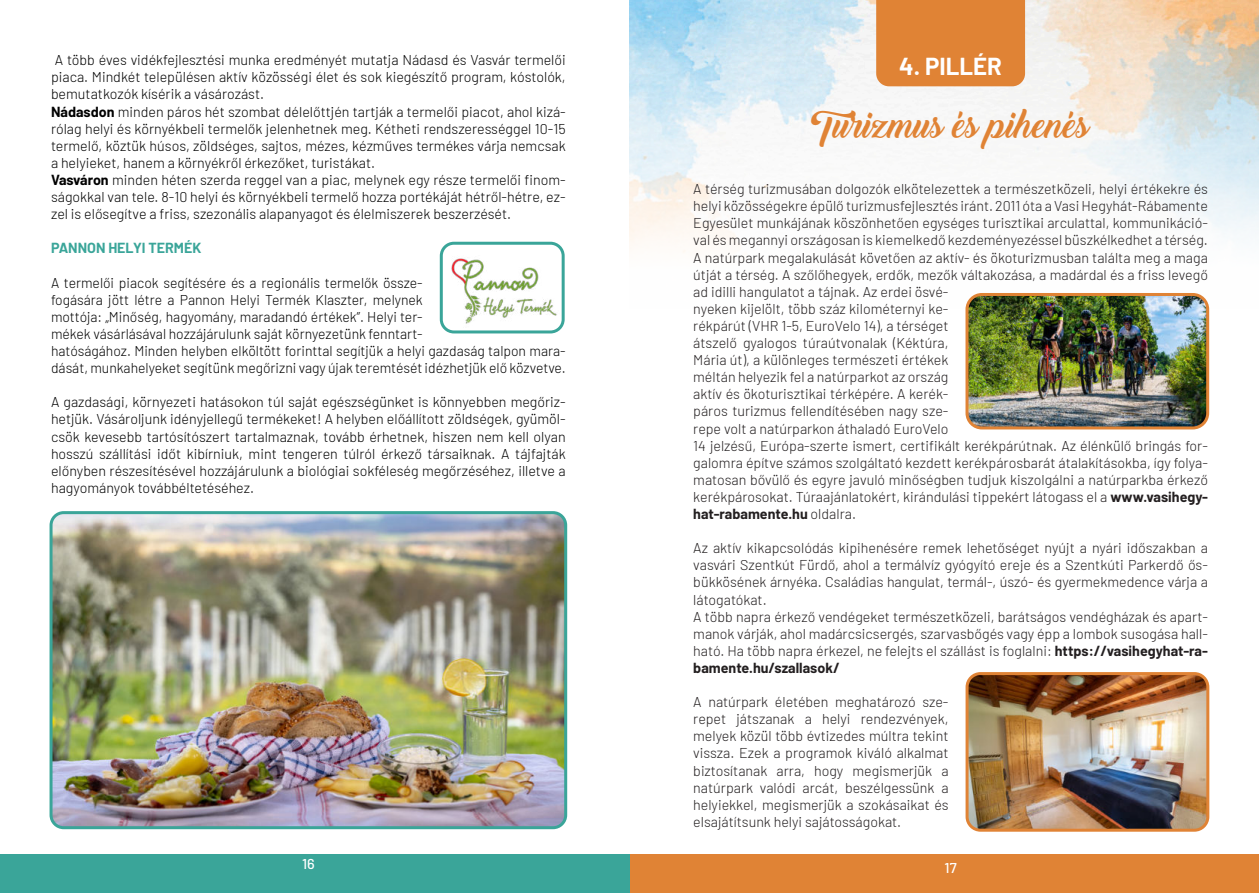
<style>
.page{position:relative;width:1259px;height:893px;background:#fff}
.page>*{position:absolute;margin:0;border:0;box-sizing:border-box;transform-origin:0 0}
.t1{font:900 36px "Backto";color:#e08335}
.t2{font:700 24px "Barlow";color:#fff}
.t3{font:300 14.25px/17.1px "Barlow";color:#231f20}
.t4{font:300 14.25px/17.1px "Barlow";color:#000}
.t5{font:700 14.25px "Barlow";color:#3aa599}
.t6{font:500 14.25px "Barlow";color:#fff}
.s1{font-weight:700}
</style>
<div class="page">
<div style="left:629px;top:855px;width:630px;height:38px;background:#e08335"></div>
<div style="left:0;top:855px;width:629px;height:38px;background:#3aa599"></div>
<img style="left:629px;top:0;width:629px;height:308px">
<div style="left:876px;top:0;width:149px;height:86px;background:#e08335"></div>
<img style="left:967px;top:294px;width:240px;height:134px">
<div style="left:965px;top:293px;width:244px;height:136px;border:3px solid #e08335;border-radius:15px"></div>
<img style="left:969px;top:676px;width:238px;height:152px">
<div style="left:965px;top:672px;width:244px;height:160px;border:3px solid #e08335;border-radius:13px"></div>
<img style="left:51px;top:515px;width:515px;height:313px">
<div style="left:50px;top:511px;width:517px;height:318px;border:3px solid #3aa599;border-radius:13px"></div>
<img style="left:441px;top:243px;width:122px;height:89px">
<div style="left:440px;top:242px;width:124px;height:91px;border:3px solid #3aa599;border-radius:13px"></div>
<p class="t4" style="left:51px;top:51px;width:516px">A több éves vidékfejlesztési munka eredményét mutatja Nádasd és Vasvár termelői piaca. Mindkét településen aktív közösségi élet és sok kiegészítő program, kóstolók, bemutatkozók kísérik a vásározást.<br><span class="s1">Nádasdon</span> minden páros hét szombat délelőttjén tartják a termelői piacot, ahol kizá&shy;rólag helyi és környékbeli termelők jelenhetnek meg. Kétheti rendszerességgel 10-15 termelő, köztük húsos, zöldséges, sajtos, mézes, kézműves termékes várja nemcsak a helyieket, hanem a környékről érkezőket, turistákat.<br><span class="s1">Vasváron</span> minden héten szerda reggel van a piac, melynek egy része termelői finom&shy;ságokkal van tele. 8-10 helyi és környékbeli termelő hozza portékáját hétről-hétre, ez&shy;zel is elősegítve a friss, szezonális alapanyagot és élelmiszerek beszerzését.</p>
<p class="t5" style="left:51px;top:243px;width:152px">PANNON HELYI TERMÉK</p>
<p class="t4" style="left:51px;top:273px;width:516px">A termelői piacok segítésére és a regionális termelők össze-<br>fogására jött létre a Pannon Helyi Termék Klaszter, melynek<br>mottója: „Minőség, hagyomány, maradandó értékek”. Helyi ter-<br>mékek vásárlásával hozzájárulunk saját környezetünk fenntart-<br>hatóságához. Minden helyben elköltött forinttal segítjük a helyi gazdaság talpon mara&shy;dását, munkahelyeket segítünk megőrizni vagy újak teremtését idézhetjük elő közvetve.</p>
<p class="t4" style="left:51px;top:393px;width:516px;text-align:justify">A gazdasági, környezeti hatásokon túl saját egészségünket is könnyebben megőriz&shy;hetjük. Vásároljunk idényjellegű termékeket! A helyben előállított zöldségek, gyümöl&shy;csök kevesebb tartósítószert tartalmaznak, tovább érhetnek, hiszen nem kell olyan hosszú szállítási időt kibírniuk, mint tengeren túlról érkező társaiknak. A tájfajták előnyben részesítésével hozzájárulunk a biológiai sokféleség megőrzéséhez, illetve a hagyományok továbbéltetéséhez.</p>
<p class="t6" style="left:302px;top:856px;width:14px">16</p>
<h2 class="t2" style="left:899px;top:49px;width:104px">4. PILLÉR</h2>
<h1 class="t1" style="left:811px;top:108px;width:280px">Turizmus és pihenés</h1>
<p class="t3" style="left:693px;top:179px;width:516px">A térség turizmusában dolgozók elkötelezettek a természetközeli, helyi értékekre és helyi közösségekre épülő turizmusfejlesztés iránt. 2011 óta a Vasi Hegyhát-Rábamente Egyesület munkájának köszönhetően egységes turisztikai arculattal, kommunikáció&shy;val és megannyi országosan is kiemelkedő kezdeményezéssel büszkélkedhet a térség.<br>A natúrpark megalakulását követően az aktív- és ökoturizmusban találta meg a maga útját a térség. A szőlőhegyek, erdők, mezők váltakozása, a madárdal és a friss levegő ad idilli hangulatot a tájnak. Az erdei ösvé-<br>nyeken kijelölt, több száz kilométernyi ke-<br>rékpárút (VHR 1-5, EuroVelo 14), a térséget<br>átszelő gyalogos túraútvonalak (Kéktúra,<br>Mária út), a különleges természeti értékek<br>méltán helyezik fel a natúrparkot az ország<br>aktív és ökoturisztikai térképére. A kerék-<br>páros turizmus fellendítésében nagy sze-<br>repe volt a natúrparkon áthaladó EuroVelo<br>14 jelzésű, Európa-szerte ismert, certifikált kerékpárútnak. Az élénkülő bringás for&shy;galomra építve számos szolgáltató kezdett kerékpárosbarát átalakításokba, így folya&shy;matosan bővülő és egyre javuló minőségben tudjuk kiszolgálni a natúrparkba érkező kerékpárosokat. Túraajánlatokért, kirándulási tippekért látogass el a <span class="s1">www.vasihegy&shy;hat-rabamente.hu</span> oldalra.</p>
<p class="t3" style="left:693px;top:538px;width:516px">Az aktív kikapcsolódás kipihenésére remek lehetőséget nyújt a nyári időszakban a vasvári Szentkút Fürdő, ahol a termálvíz gyógyító ereje és a Szentkúti Parkerdő ős&shy;bükkösének árnyéka. Családias hangulat, termál-, úszó- és gyermekmedence várja a látogatókat.<br>A több napra érkező vendégeket természetközeli, barátságos vendégházak és apart&shy;manok várják, ahol madárcsicsergés, szarvasbőgés vagy épp a lombok susogása hall&shy;ható. Ha több napra érkezel, ne felejts el szállást is foglalni: <span class="s1">https://vasihegyhat-ra&shy;bamente.hu/szallasok/</span></p>
<p class="t3" style="left:693px;top:692px;width:257px;text-align:justify">A natúrpark életében meghatározó sze&shy;repet játszanak a helyi rendezvények, melyek közül több évtizedes múltra tekint vissza. Ezek a programok kiváló alkalmat biztosítanak arra, hogy megismerjük a natúrpark valódi arcát, beszélgessünk a helyiekkel, megismerjük a szokásaikat és elsajátítsunk helyi sajátosságokat.</p>
<p class="t6" style="left:944px;top:860px;width:14px">17</p>
</div>
